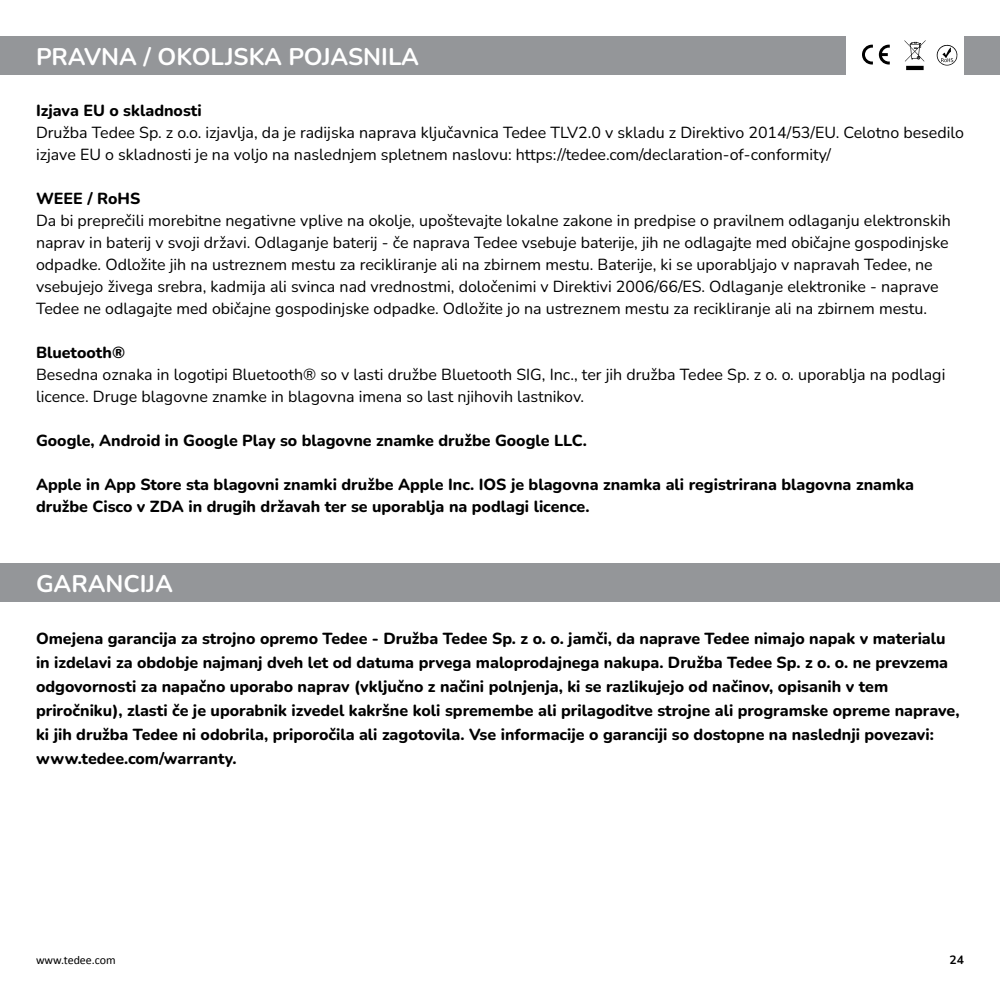
<style>
.page{position:relative;width:1000px;height:1000px;background:#fff}
.page>*{position:absolute;margin:0;border:0;box-sizing:border-box;transform-origin:0 0}
.t1{font:700 24px "Nunito";color:#fff}
.t2{font:16px/22px "Nunito";color:#000}
.t3{font:800 16px/24px "Nunito";color:#000}
.t4{font:12px "Calibri";color:#000}
.t5{font:700 12px "Nunito";color:#000}
</style>
<div class="page">
<div style="left:0;top:36px;width:846px;height:38px;background:#949699"></div>
<div style="left:0;top:563px;width:1000px;height:38px;background:#949699"></div>
<svg style="left:904px;top:40px;width:22px;height:30px"></svg>
<svg style="left:862px;top:45px;width:11px;height:20px"></svg>
<svg style="left:879px;top:45px;width:11px;height:20px"></svg>
<svg style="left:937px;top:45px;width:21px;height:21px"></svg>
<div style="left:964px;top:36px;width:36px;height:38px;background:#949699"></div>
<p class="t1" style="left:36px;top:40px;width:385px">PRAVNA / OKOLJSKA POJASNILA</p>
<p class="t3" style="left:36px;top:98px;width:167px">Izjava EU o skladnosti</p>
<p class="t2" style="left:36px;top:121px;width:930px">Družba Tedee Sp. z o.o. izjavlja, da je radijska naprava ključavnica Tedee TLV2.0 v skladu z Direktivo 2014/53/EU. Celotno besedilo izjave EU o skladnosti je na voljo na naslednjem spletnem naslovu: https://tedee.com/declaration-of-conformity/</p>
<p class="t3" style="left:36px;top:186px;width:106px">WEEE / RoHS</p>
<p class="t2" style="left:36px;top:209px;width:917px">Da bi preprečili morebitne negativne vplive na okolje, upoštevajte lokalne zakone in predpise o pravilnem odlaganju elektronskih naprav in baterij v svoji državi. Odlaganje baterij - če naprava Tedee vsebuje baterije, jih ne odlagajte med običajne gospodinjske odpadke. Odložite jih na ustreznem mestu za recikliranje ali na zbirnem mestu. Baterije, ki se uporabljajo v napravah Tedee, ne vsebujejo živega srebra, kadmija ali svinca nad vrednostmi, določenimi v Direktivi 2006/66/ES. Odlaganje elektronike - naprave Tedee ne odlagajte med običajne gospodinjske odpadke. Odložite jo na ustreznem mestu za recikliranje ali na zbirnem mestu.</p>
<p class="t3" style="left:36px;top:340px;width:91px">Bluetooth®</p>
<p class="t2" style="left:36px;top:363px;width:911px">Besedna oznaka in logotipi Bluetooth® so v lasti družbe Bluetooth SIG, Inc., ter jih družba Tedee Sp. z o. o. uporablja na podlagi licence. Druge blagovne znamke in blagovna imena so last njihovih lastnikov.</p>
<p class="t3" style="left:36px;top:428px;width:553px">Google, Android in Google Play so blagovne znamke družbe Google LLC.</p>
<p class="t3" style="left:36px;top:473px;width:880px;line-height:22px">Apple in App Store sta blagovni znamki družbe Apple Inc. IOS je blagovna znamka ali registrirana blagovna znamka družbe Cisco v ZDA in drugih državah ter se uporablja na podlagi licence.</p>
<p class="t1" style="left:36px;top:567px;width:138px">GARANCIJA</p>
<p class="t3" style="left:36px;top:626px;width:925px">Omejena garancija za strojno opremo Tedee - Družba Tedee Sp. z o. o. jamči, da naprave Tedee nimajo napak v materialu in izdelavi za obdobje najmanj dveh let od datuma prvega maloprodajnega nakupa. Družba Tedee Sp. z o. o. ne prevzema odgovornosti za napačno uporabo naprav (vključno z načini polnjenja, ki se razlikujejo od načinov, opisanih v tem priročniku), zlasti če je uporabnik izvedel kakršne koli spremembe ali prilagoditve strojne ali programske opreme naprave, ki jih družba Tedee ni odobrila, priporočila ali zagotovila. Vse informacije o garanciji so dostopne na naslednji povezavi: www.tedee.com/warranty.</p>
<p class="t4" style="left:36px;top:952px;width:81px">www.tedee.com</p>
<p class="t5" style="left:950px;top:952px;width:16px">24</p>
</div>
